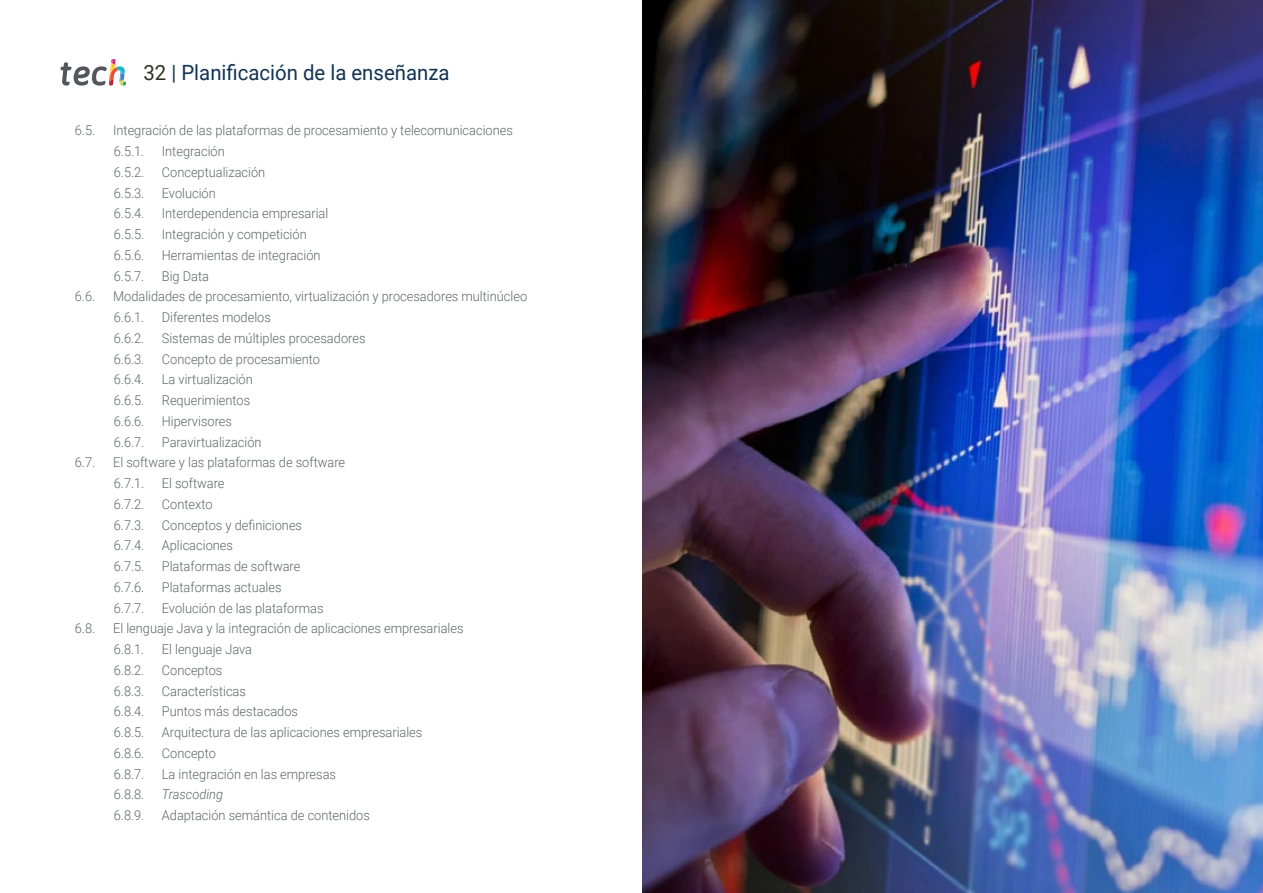
<style>
.page{position:relative;width:1263px;height:893px;background:#fff}
.page>*{position:absolute;margin:0;border:0;box-sizing:border-box;transform-origin:0 0}
.t1{font:21px "Roboto";color:#123352}
.t2{font:300 13.5px/20.7px "Roboto";color:#61646a;scale:.95 1}
.t3{font:italic 300 13.5px "Roboto";color:#61646a;scale:.95 1}
.s1{color:#312e20}
</style>
<div class="page">
<img style="left:642px;top:0;width:621px;height:893px">
<svg style="left:61px;top:59px;width:65px;height:27px"></svg>
<h1 class="t1" style="left:144px;top:57px;width:308px"><span class="s1">32</span> | Planificación de la enseñanza</h1>
<p class="t2" style="left:75px;top:120px;width:23px">6.5.</p>
<p class="t2" style="left:113px;top:120px;width:422px">Integración de las plataformas de procesamiento y telecomunicaciones<br>6.5.1.</p>
<p class="t2" style="left:162px;top:141px;width:68px">Integración</p>
<p class="t2" style="left:114px;top:161px;width:34px">6.5.2.</p>
<p class="t2" style="left:162px;top:161px;width:110px">Conceptualización</p>
<p class="t2" style="left:114px;top:182px;width:34px">6.5.3.</p>
<p class="t2" style="left:162px;top:182px;width:58px">Evolución</p>
<p class="t2" style="left:114px;top:203px;width:34px">6.5.4.</p>
<p class="t2" style="left:162px;top:203px;width:177px">Interdependencia empresarial</p>
<p class="t2" style="left:114px;top:224px;width:34px">6.5.5.</p>
<p class="t2" style="left:162px;top:224px;width:154px">Integración y competición</p>
<p class="t2" style="left:114px;top:244px;width:34px">6.5.6.</p>
<p class="t2" style="left:162px;top:244px;width:169px">Herramientas de integración</p>
<p class="t2" style="left:114px;top:265px;width:34px">6.5.7.</p>
<p class="t2" style="left:162px;top:265px;width:51px">Big Data</p>
<p class="t2" style="left:75px;top:286px;width:23px">6.6.</p>
<p class="t2" style="left:113px;top:286px;width:437px">Modalidades de procesamiento, virtualización y procesadores multinúcleo<br>6.6.1.</p>
<p class="t2" style="left:162px;top:307px;width:116px">Diferentes modelos</p>
<p class="t2" style="left:114px;top:327px;width:34px">6.6.2.</p>
<p class="t2" style="left:162px;top:327px;width:216px">Sistemas de múltiples procesadores</p>
<p class="t2" style="left:114px;top:348px;width:34px">6.6.3.</p>
<p class="t2" style="left:162px;top:348px;width:168px">Concepto de procesamiento</p>
<p class="t2" style="left:114px;top:369px;width:34px">6.6.4.</p>
<p class="t2" style="left:162px;top:369px;width:97px">La virtualización</p>
<p class="t2" style="left:114px;top:390px;width:34px">6.6.5.</p>
<p class="t2" style="left:162px;top:390px;width:95px">Requerimientos</p>
<p class="t2" style="left:114px;top:410px;width:34px">6.6.6.</p>
<p class="t2" style="left:162px;top:410px;width:75px">Hipervisores</p>
<p class="t2" style="left:114px;top:431px;width:34px">6.6.7.</p>
<p class="t2" style="left:162px;top:431px;width:107px">Paravirtualización</p>
<p class="t2" style="left:75px;top:452px;width:23px">6.7.</p>
<p class="t2" style="left:113px;top:452px;width:246px">El software y las plataformas de software<br>6.7.1.</p>
<p class="t2" style="left:162px;top:473px;width:67px">El software</p>
<p class="t2" style="left:114px;top:493px;width:34px">6.7.2.</p>
<p class="t2" style="left:162px;top:493px;width:55px">Contexto</p>
<p class="t2" style="left:114px;top:514px;width:34px">6.7.3.</p>
<p class="t2" style="left:162px;top:514px;width:149px">Conceptos y definiciones</p>
<p class="t2" style="left:114px;top:535px;width:34px">6.7.4.</p>
<p class="t2" style="left:162px;top:535px;width:76px">Aplicaciones</p>
<p class="t2" style="left:114px;top:556px;width:34px">6.7.5.</p>
<p class="t2" style="left:162px;top:556px;width:147px">Plataformas de software</p>
<p class="t2" style="left:114px;top:576px;width:34px">6.7.6.</p>
<p class="t2" style="left:162px;top:576px;width:128px">Plataformas actuales</p>
<p class="t2" style="left:114px;top:597px;width:34px">6.7.7.</p>
<p class="t2" style="left:162px;top:597px;width:172px">Evolución de las plataformas</p>
<p class="t2" style="left:75px;top:618px;width:23px">6.8.</p>
<p class="t2" style="left:113px;top:618px;width:370px">El lenguaje Java y la integración de aplicaciones empresariales<br>6.8.1.</p>
<p class="t2" style="left:162px;top:639px;width:97px">El lenguaje Java</p>
<p class="t2" style="left:114px;top:659px;width:34px">6.8.2.</p>
<p class="t2" style="left:162px;top:659px;width:65px">Conceptos</p>
<p class="t2" style="left:114px;top:680px;width:34px">6.8.3.</p>
<p class="t2" style="left:162px;top:680px;width:90px">Características</p>
<p class="t2" style="left:114px;top:701px;width:34px">6.8.4.</p>
<p class="t2" style="left:162px;top:701px;width:145px">Puntos más destacados</p>
<p class="t2" style="left:114px;top:722px;width:34px">6.8.5.</p>
<p class="t2" style="left:162px;top:722px;width:276px">Arquitectura de las aplicaciones empresariales</p>
<p class="t2" style="left:114px;top:742px;width:34px">6.8.6.</p>
<p class="t2" style="left:162px;top:742px;width:58px">Concepto</p>
<p class="t2" style="left:114px;top:763px;width:34px">6.8.7.</p>
<p class="t2" style="left:162px;top:763px;width:185px">La integración en las empresas</p>
<p class="t2" style="left:114px;top:784px;width:34px">6.8.8.</p>
<p class="t3" style="left:162px;top:785px;width:66px">Trascoding</p>
<p class="t2" style="left:114px;top:805px;width:34px">6.8.9.</p>
<p class="t2" style="left:162px;top:805px;width:221px">Adaptación semántica de contenidos</p>
</div>
